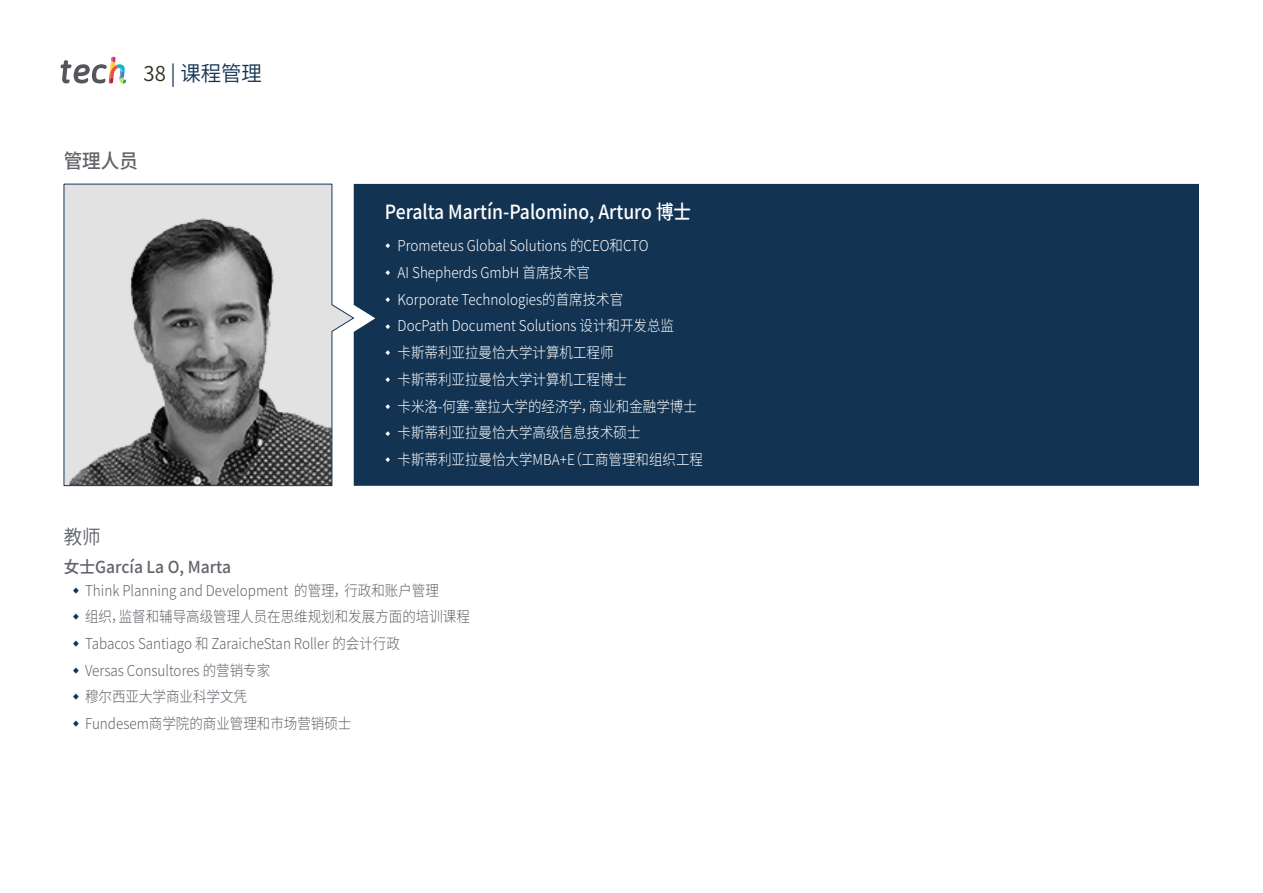
<style>
.page{position:relative;width:1263px;height:893px;background:#fff}
.page>*{position:absolute;margin:0;border:0;box-sizing:border-box;transform-origin:0 0}
.t1{font:21px "Source Han Sans CN";color:#123352}
.t2{font:500 19.5px "Source Han Sans CN";color:#fff;scale:.9 1}
.t3{font:500 19.5px "Source Han Sans CN";color:#61646a;scale:.95 1}
.t4{font:19.5px "Source Han Sans CN";color:#61646a;scale:.95 1}
.t5{font:500 16.5px "Source Han Sans CN";color:#61646a;scale:.95 1}
.t6{font:300 15px/26.7px "Source Han Sans CN";color:#fff;scale:.9 1}
.t7{font:300 15px/26.7px "Source Han Sans CN";color:#61646a;scale:.9 1}
.s1{color:#312e20}
</style>
<div class="page">
<svg style="left:61px;top:57px;width:65px;height:27px"></svg>
<div style="left:354px;top:184px;width:845px;height:302px;background:#123352"></div>
<svg style="left:64px;top:184px;width:290px;height:302px;background:#a9a9aa"></svg>
<svg style="left:386px;top:243px;width:4px;height:6px"></svg>
<svg style="left:386px;top:270px;width:4px;height:5px"></svg>
<svg style="left:386px;top:297px;width:4px;height:5px"></svg>
<svg style="left:386px;top:324px;width:4px;height:5px"></svg>
<svg style="left:386px;top:351px;width:4px;height:5px"></svg>
<svg style="left:386px;top:377px;width:4px;height:5px"></svg>
<svg style="left:386px;top:404px;width:4px;height:5px"></svg>
<svg style="left:386px;top:431px;width:4px;height:5px"></svg>
<svg style="left:386px;top:458px;width:4px;height:5px"></svg>
<h1 class="t1" style="left:144px;top:61px;width:120px"><span class="s1">38</span> | 课程管理</h1>
<h2 class="t3" style="left:64px;top:150px;width:80px">管理人员</h2>
<h2 class="t4" style="left:64px;top:526px;width:41px">教师</h2>
<h2 class="t2" style="left:385px;top:201px;width:342px">Peralta Martín-Palomino, Arturo 博士</h2>
<p class="t6" style="left:398px;top:233px;width:341px">Prometeus Global Solutions 的CEO和CTO<br>AI Shepherds GmbH 首席技术官<br>Korporate Technologies的首席技术官<br>DocPath Document Solutions 设计和开发总监<br>卡斯蒂利亚拉曼恰大学计算机工程师<br>卡斯蒂利亚拉曼恰大学计算机工程博士<br>卡米洛-何塞-塞拉大学的经济学，商业和金融学博士卡斯蒂利亚拉曼恰大学高级信息技术硕士<br>卡斯蒂利亚拉曼恰大学MBA+E（工商管理和组织工程</p>
<p class="t5" style="left:64px;top:558px;width:178px">女士García La O, Marta</p>
<p class="t7" style="left:85px;top:577px;width:429px">Think Planning and Development 的管理，行政和账户管理<br>组织，监督和辅导高级管理人员在思维规划和发展方面的培训课程<br>Tabacos Santiago 和 ZaraicheStan Roller 的会计行政<br>Versas Consultores 的营销专家<br>穆尔西亚大学商业科学文凭<br>Fundesem商学院的商业管理和市场营销硕士</p>
</div>
